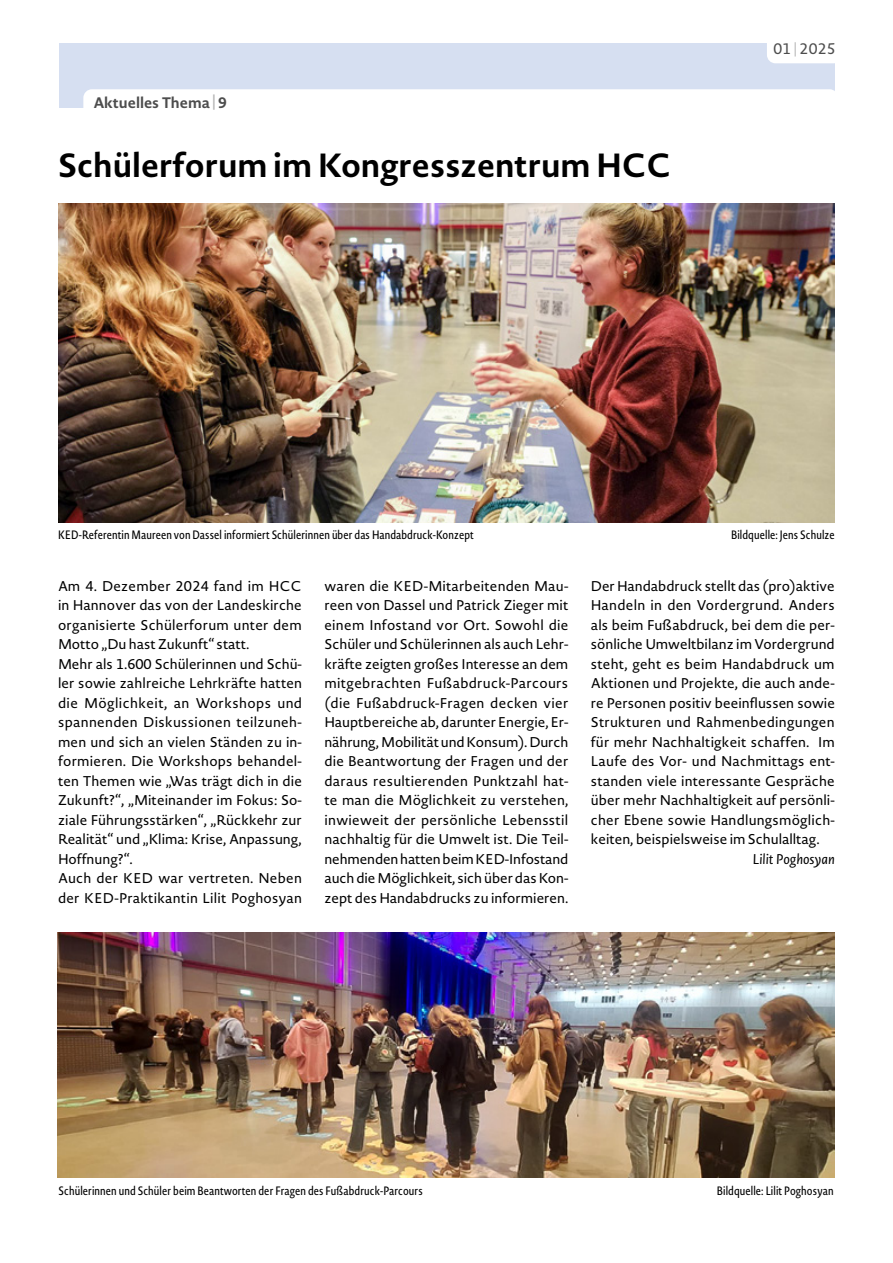
<style>
.page{position:relative;width:893px;height:1263px;background:#fff}
.page>*{position:absolute;margin:0;border:0;box-sizing:border-box;transform-origin:0 0}
.t1{font:700 33px "Novel Sans Pro";color:#000}
.t2{font:700 15px "Novel Sans Pro";color:#4d4d4d}
.t3{font:15px "Novel Sans Pro";letter-spacing:.025em;color:#4d4d4d}
.t4{font:13.95px/19.5px "Novel Sans Pro";letter-spacing:.01em;color:#000;text-align:justify}
.t5{font:italic 13.95px "Novel Sans Pro";color:#000}
.t6{font:12px "Novel Sans Cond Pro";letter-spacing:.01em;color:#000}
.s1{color:#b3b3b3}
.s2{font-size:13.95px;color:#b3b3b3}
</style>
<div class="page">
<div style="left:58px;top:44px;width:776px;height:64px;background:#d6dff1"></div>
<div style="left:767px;top:26px;width:75px;height:37px;background:#fff;border-radius:9px"></div>
<div style="left:83px;top:89px;width:755px;height:38px;background:#fff;border-radius:9px"></div>
<img style="left:58px;top:204px;width:777px;height:318px">
<img style="left:58px;top:932px;width:777px;height:245px">
<p class="t2" style="left:93px;top:92px;width:135px">Aktuelles Thema <span class="s1">|</span> 9</p>
<h1 class="t1" style="left:58px;top:141px;width:615px">Schülerforum im Kongresszentrum HCC</h1>
<p class="t3" style="left:773px;top:38px;width:64px">01 <span class="s2">|</span> 2025</p>
<p class="t6" style="left:58px;top:526px;width:417px">KED-Referentin Maureen von Dassel informiert Schülerinnen über das Handabdruck-Konzept</p>
<p class="t6" style="left:731px;top:526px;width:105px">Bildquelle: Jens Schulze</p>
<p class="t4" style="left:58px;top:576px;width:246px;text-align:left">Am 4. Dezember 2024 fand im HCC in Hannover das von der Landeskirche organisierte Schülerforum unter dem Motto „Du hast Zukunft“ statt.<br>Mehr als 1.600 Schülerinnen und Schü&shy;ler sowie zahlreiche Lehrkräfte hatten die Möglichkeit, an Workshops und spannenden Diskussionen teilzuneh&shy;men und sich an vielen Ständen zu in&shy;formieren. Die Workshops behandel&shy;ten Themen wie „Was trägt dich in die Zukunft?“, „Miteinander im Fokus: So&shy;ziale Führungsstärken“, „Rückkehr zur Realität“ und „Klima: Krise, Anpassung, Hoffnung?“.<br>Auch der KED war vertreten. Neben der KED-Praktikantin Lilit Poghosyan</p>
<p class="t4" style="left:324px;top:576px;width:246px">waren die KED-Mitarbeitenden Mau&shy;reen von Dassel und Patrick Zieger mit einem Infostand vor Ort. Sowohl die Schüler und Schülerinnen als auch Lehr&shy;kräfte zeigten großes Interesse an dem mitgebrachten Fußabdruck-Parcours (die Fußabdruck-Fragen decken vier Hauptbereiche ab, darunter Energie, Er&shy;nährung, Mobilität und Konsum). Durch die Beantwortung der Fragen und der daraus resultierenden Punktzahl hat&shy;te man die Möglichkeit zu verstehen, inwieweit der persönliche Lebensstil nachhaltig für die Umwelt ist. Die Teil&shy;nehmenden hatten beim KED-Infostand auch die Möglichkeit, sich über das Kon&shy;zept des Handabdrucks zu informieren.</p>
<p class="t4" style="left:591px;top:576px;width:246px">Der Handabdruck stellt das (pro)aktive Handeln in den Vordergrund. Anders als beim Fußabdruck, bei dem die per&shy;sönliche Umweltbilanz im Vordergrund steht, geht es beim Handabdruck um Aktionen und Projekte, die auch ande&shy;re Personen positiv beeinflussen sowie Strukturen und Rahmenbedingungen für mehr Nachhaltigkeit schaffen. Im Laufe des Vor- und Nachmittags ent&shy;standen viele interessante Gespräche über mehr Nachhaltigkeit auf persönli&shy;cher Ebene sowie Handlungsmöglich&shy;keiten, beispielsweise im Schulalltag.</p>
<p class="t5" style="left:753px;top:849px;width:84px">Lilit Poghosyan</p>
<p class="t6" style="left:58px;top:1182px;width:366px">Schülerinnen und Schüler beim Beantworten der Fragen des Fußabdruck-Parcours</p>
<p class="t6" style="left:717px;top:1182px;width:118px">Bildquelle: Lilit Poghosyan</p>
</div>
